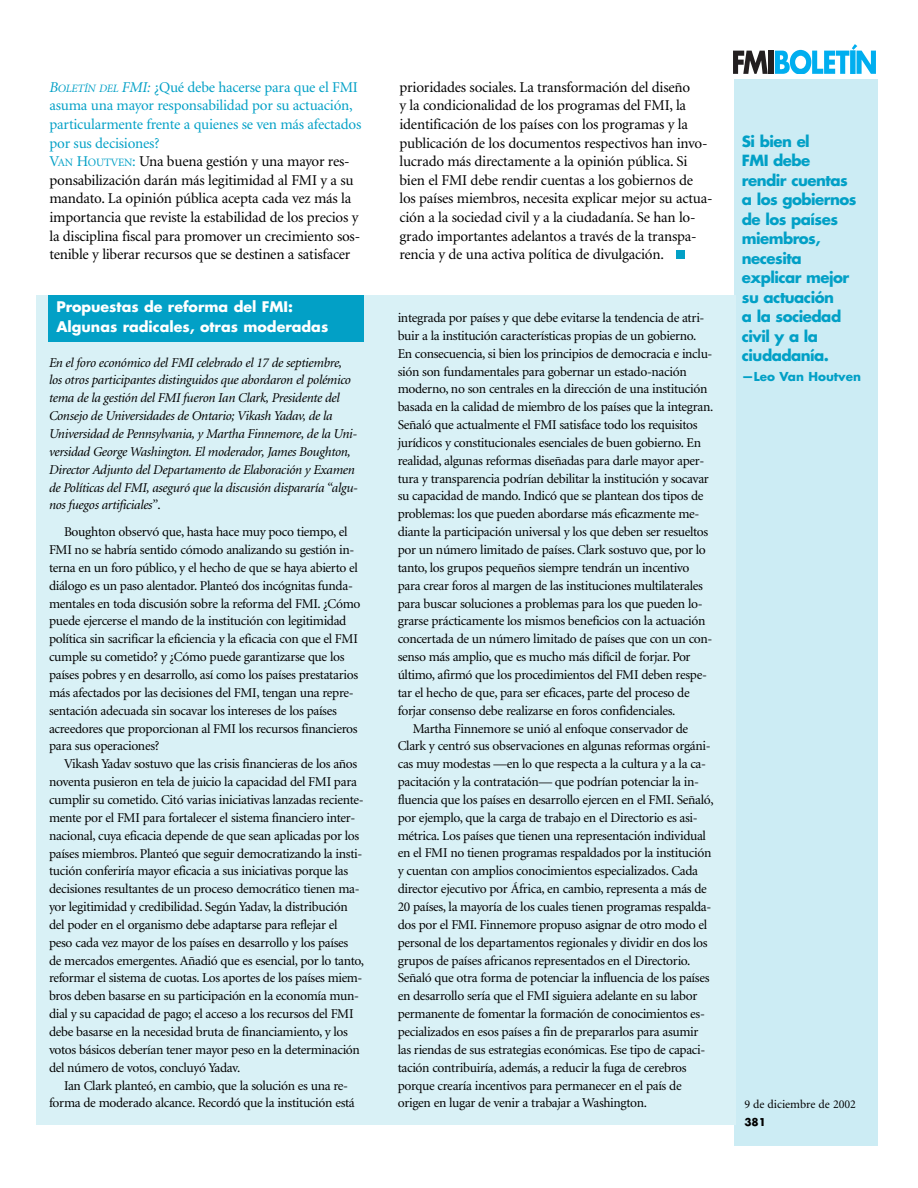
<style>
.page{position:relative;width:918px;height:1188px;background:#fff}
.page>*{position:absolute;margin:0;border:0;box-sizing:border-box;transform-origin:0 0}
.t1{font:15px/18.6px "Minion";letter-spacing:-.015em;color:#000}
.t2{font:700 15px/19.5px "Futura";letter-spacing:-.035em;color:#02a0c6}
.t3{font:700 14.25px/19.5px "Futura";color:#fff}
.t4{font:13.5px/17.9px "Minion";letter-spacing:-.025em;color:#000}
.t5{font:italic 13.5px/17.9px "Minion";letter-spacing:-.025em;color:#000}
.t6{font:12px "Minion";color:#000}
.t7{font:700 12px "Futura";color:#02a0c6}
.t8{font:700 10.5px "Futura";color:#000}
.s1{font-style:italic;color:#02a0c6}
.s2{font-style:italic;font-size:11.25px;color:#02a0c6}
.s3{color:#02a0c6}
.s4{font-size:11.25px;color:#02a0c6}
.s5{font-style:normal}
</style>
<div class="page">
<svg style="left:733px;top:51px;width:35px;height:23px"></svg>
<div style="left:769px;top:51px;width:5px;height:23px;background:#231f20"></div>
<svg style="left:775px;top:44px;width:101px;height:30px"></svg>
<div style="left:734px;top:79px;width:144px;height:1067px;background:#ccecf4"></div>
<div style="left:36px;top:296px;width:699px;height:829px;background:#d9f1f6"></div>
<div style="left:48px;top:296px;width:315px;height:46px;background:#02a0c6"></div>
<div style="left:676px;top:250px;width:9px;height:9px;background:#02a0c6"></div>
<p class="t1" style="left:50px;top:79px;width:314px"><span class="s1">B</span><span class="s2">OLETÍN DEL</span> <span class="s1">FMI:</span> <span class="s3">¿Qué debe hacerse para que el FMI asuma una mayor responsabilidad por su actuación, particularmente frente a quienes se ven más afectados por sus decisiones?<br>V</span><span class="s4">AN</span> <span class="s3">H</span><span class="s4">OUTVEN</span><span class="s3">:</span> Una buena gestión y una mayor res&shy;ponsabilización darán más legitimidad al FMI y a su mandato. La opinión pública acepta cada vez más la importancia que reviste la estabilidad de los precios y la disciplina fiscal para promover un crecimiento sos&shy;tenible y liberar recursos que se destinen a satisfacer</p>
<p class="t1" style="left:399px;top:79px;width:314px">prioridades sociales. La transformación del diseño<br>y la condicionalidad de los programas del FMI, la identificación de los países con los programas y la publicación de los documentos respectivos han invo&shy;lucrado más directamente a la opinión pública. Si bien el FMI debe rendir cuentas a los gobiernos de los países miembros, necesita explicar mejor su actua&shy;ción a la sociedad civil y a la ciudadanía. Se han lo&shy;grado importantes adelantos a través de la transpa&shy;rencia y de una activa política de divulgación.</p>
<p class="t3" style="left:56px;top:299px;width:273px">Propuestas de reforma del FMI:<br>Algunas radicales, otras moderadas</p>
<p class="t5" style="left:49px;top:354px;width:311px">En el foro económico del FMI celebrado el 17 de septiembre, los otros participantes distinguidos que abordaron el polémico tema de la gestión del FMI fueron Ian Clark, Presidente del Consejo de Universidades de Ontario; Vikash Yadav, de la Universidad de Pennsylvania, y Martha Finnemore, de la Uni&shy;versidad George Washington. El moderador, James Boughton, Director Adjunto del Departamento de Elaboración y Examen de Políticas del FMI, aseguró que la discusión dispararía “algu&shy;nos fuegos artificiales”<span class="s5">.</span></p>
<p class="t4" style="left:49px;top:524px;width:313px;text-indent:15px">Boughton observó que, hasta hace muy poco tiempo, el FMI no se habría sentido cómodo analizando su gestión in&shy;terna en un foro público, y el hecho de que se haya abierto el diálogo es un paso alentador. Planteó dos incógnitas funda&shy;mentales en toda discusión sobre la reforma del FMI. ¿Cómo puede ejercerse el mando de la institución con legitimidad política sin sacrificar la eficiencia y la eficacia con que el FMI cumple su cometido? y ¿Cómo puede garantizarse que los países pobres y en desarrollo, así como los países prestatarios más afectados por las decisiones del FMI, tengan una repre&shy;sentación adecuada sin socavar los intereses de los países acreedores que proporcionan al FMI los recursos financieros para sus operaciones?</p>
<p class="t4" style="left:49px;top:756px;width:317px;text-indent:15px">Vikash Yadav sostuvo que las crisis financieras de los años noventa pusieron en tela de juicio la capacidad del FMI para cumplir su cometido. Citó varias iniciativas lanzadas reciente&shy;mente por el FMI para fortalecer el sistema financiero inter&shy;nacional, cuya eficacia depende de que sean aplicadas por los países miembros. Planteó que seguir democratizando la insti&shy;tución conferiría mayor eficacia a sus iniciativas porque las decisiones resultantes de un proceso democrático tienen ma&shy;yor legitimidad y credibilidad. Según Yadav, la distribución del poder en el organismo debe adaptarse para reflejar el peso cada vez mayor de los países en desarrollo y los países de mercados emergentes. Añadió que es esencial, por lo tanto, reformar el sistema de cuotas. Los aportes de los países miem&shy;bros deben basarse en su participación en la economía mun&shy;dial y su capacidad de pago; el acceso a los recursos del FMI debe basarse en la necesidad bruta de financiamiento, y los votos básicos deberían tener mayor peso en la determinación del número de votos, concluyó Yadav.</p>
<p class="t4" style="left:49px;top:1077px;width:307px;text-indent:15px">Ian Clark planteó, en cambio, que la solución es una re&shy;forma de moderado alcance. Recordó que la institución está</p>
<p class="t4" style="left:398px;top:310px;width:308px">integrada por países y que debe evitarse la tendencia de atri-</p>
<p class="t4" style="left:398px;top:328px;width:300px">buir a la institución características propias de un gobierno.</p>
<p class="t4" style="left:398px;top:346px;width:316px">En consecuencia, si bien los principios de democracia e inclu-</p>
<p class="t4" style="left:398px;top:363px;width:291px">sión son fundamentales para gobernar un estado-nación</p>
<p class="t4" style="left:398px;top:381px;width:311px">moderno, no son centrales en la dirección de una institución</p>
<p class="t4" style="left:398px;top:399px;width:317px">basada en la calidad de miembro de los países que la integran.</p>
<p class="t4" style="left:398px;top:417px;width:301px">Señaló que actualmente el FMI satisface todo los requisitos</p>
<p class="t4" style="left:398px;top:435px;width:305px">jurídicos y constitucionales esenciales de buen gobierno. En</p>
<p class="t4" style="left:398px;top:453px;width:308px">realidad, algunas reformas diseñadas para darle mayor aper-</p>
<p class="t4" style="left:398px;top:471px;width:313px">tura y transparencia podrían debilitar la institución y socavar</p>
<p class="t4" style="left:398px;top:488px;width:307px">su capacidad de mando. Indicó que se plantean dos tipos de</p>
<p class="t4" style="left:398px;top:506px;width:303px">problemas: los que pueden abordarse más eficazmente me-</p>
<p class="t4" style="left:398px;top:524px;width:312px">diante la participación universal y los que deben ser resueltos</p>
<p class="t4" style="left:398px;top:542px;width:310px">por un número limitado de países. Clark sostuvo que, por lo</p>
<p class="t4" style="left:398px;top:560px;width:293px">tanto, los grupos pequeños siempre tendrán un incentivo</p>
<p class="t4" style="left:398px;top:578px;width:307px">para crear foros al margen de las instituciones multilaterales</p>
<p class="t4" style="left:398px;top:595px;width:307px">para buscar soluciones a problemas para los que pueden lo-</p>
<p class="t4" style="left:398px;top:613px;width:309px">grarse prácticamente los mismos beneficios con la actuación</p>
<p class="t4" style="left:398px;top:631px;width:316px">concertada de un número limitado de países que con un con-</p>
<p class="t4" style="left:398px;top:649px;width:294px">senso más amplio, que es mucho más difícil de forjar. Por</p>
<p class="t4" style="left:398px;top:667px;width:311px">último, afirmó que los procedimientos del FMI deben respe-</p>
<p class="t4" style="left:398px;top:685px;width:294px">tar el hecho de que, para ser eficaces, parte del proceso de</p>
<p class="t4" style="left:398px;top:703px;width:279px">forjar consenso debe realizarse en foros confidenciales.</p>
<p class="t4" style="left:413px;top:720px;width:277px">Martha Finnemore se unió al enfoque conservador de</p>
<p class="t4" style="left:398px;top:738px;width:314px">Clark y centró sus observaciones en algunas reformas orgáni-</p>
<p class="t4" style="left:398px;top:756px;width:310px">cas muy modestas —en lo que respecta a la cultura y a la ca-</p>
<p class="t4" style="left:398px;top:774px;width:303px">pacitación y la contratación— que podrían potenciar la in-</p>
<p class="t4" style="left:398px;top:792px;width:318px">fluencia que los países en desarrollo ejercen en el FMI. Señaló,</p>
<p class="t4" style="left:398px;top:810px;width:302px">por ejemplo, que la carga de trabajo en el Directorio es asi-</p>
<p class="t4" style="left:398px;top:828px;width:310px">métrica. Los países que tienen una representación individual</p>
<p class="t4" style="left:398px;top:845px;width:315px">en el FMI no tienen programas respaldados por la institución</p>
<p class="t4" style="left:398px;top:863px;width:302px">y cuentan con amplios conocimientos especializados. Cada</p>
<p class="t4" style="left:398px;top:881px;width:311px">director ejecutivo por África, en cambio, representa a más de</p>
<p class="t4" style="left:398px;top:899px;width:315px">20 países, la mayoría de los cuales tienen programas respalda-</p>
<p class="t4" style="left:398px;top:917px;width:311px">dos por el FMI. Finnemore propuso asignar de otro modo el</p>
<p class="t4" style="left:398px;top:935px;width:312px">personal de los departamentos regionales y dividir en dos los</p>
<p class="t4" style="left:398px;top:952px;width:294px">grupos de países africanos representados en el Directorio.</p>
<p class="t4" style="left:398px;top:970px;width:313px">Señaló que otra forma de potenciar la influencia de los países</p>
<p class="t4" style="left:398px;top:988px;width:301px">en desarrollo sería que el FMI siguiera adelante en su labor</p>
<p class="t4" style="left:398px;top:1006px;width:309px">permanente de fomentar la formación de conocimientos es-</p>
<p class="t4" style="left:398px;top:1024px;width:302px">pecializados en esos países a fin de prepararlos para asumir</p>
<p class="t4" style="left:398px;top:1042px;width:309px">las riendas de sus estrategias económicas. Ese tipo de capaci-</p>
<p class="t4" style="left:398px;top:1060px;width:290px">tación contribuiría, además, a reducir la fuga de cerebros</p>
<p class="t4" style="left:398px;top:1077px;width:285px">porque crearía incentivos para permanecer en el país de</p>
<p class="t4" style="left:398px;top:1095px;width:251px">origen en lugar de venir a trabajar a Washington.</p>
<p class="t2" style="left:742px;top:133px;width:116px">Si bien el<br>FMI debe rendir cuentas a los gobiernos de los países miembros, necesita explicar mejor su actuación<br>a la sociedad civil y a la ciudadanía.</p>
<p class="t7" style="left:742px;top:371px;width:121px">—Leo Van Houtven</p>
<p class="t6" style="left:744px;top:1099px;width:113px">9 de diciembre de 2002</p>
<p class="t8" style="left:744px;top:1117px;width:23px">381</p>
</div>
